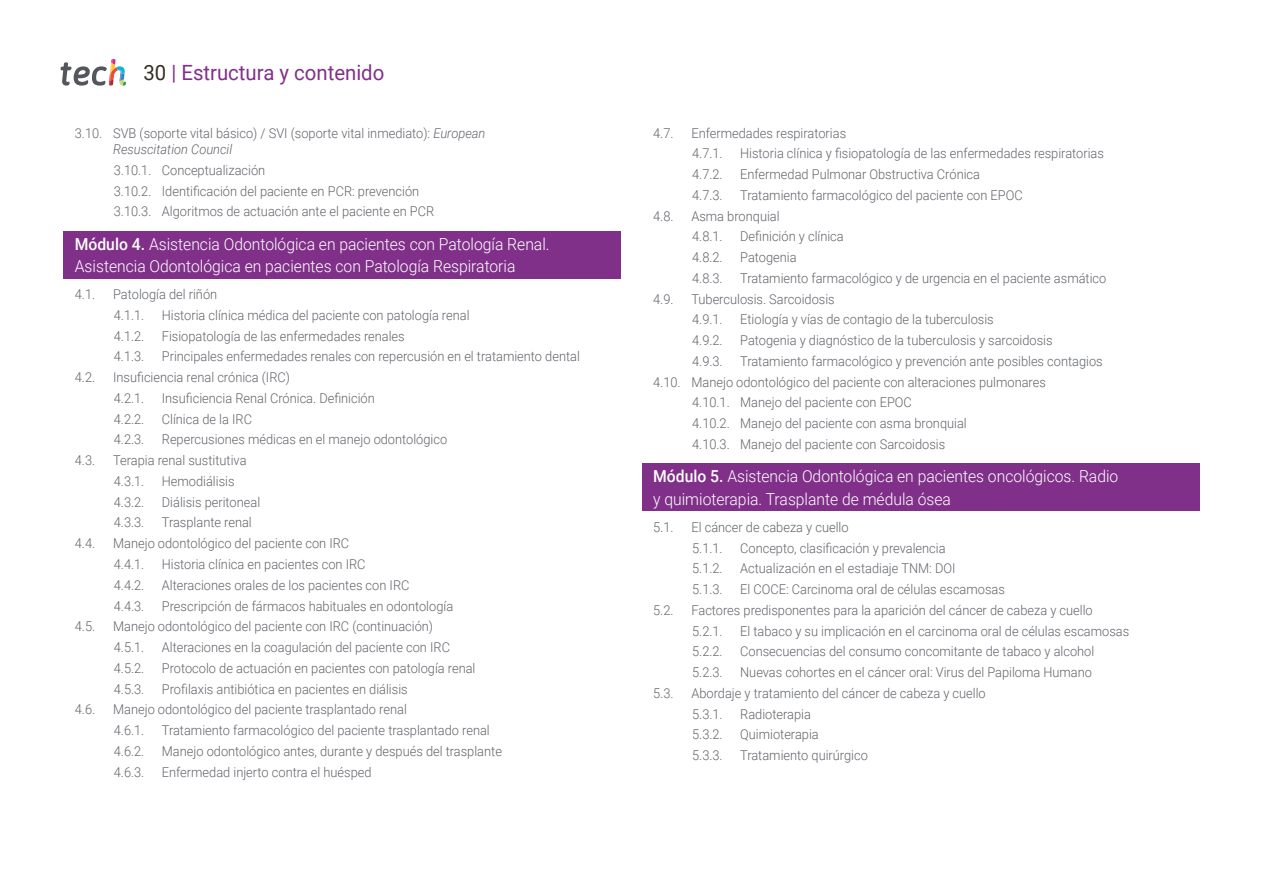
<style>
.page{position:relative;width:1263px;height:893px;background:#fff}
.page>*{position:absolute;margin:0;border:0;box-sizing:border-box;transform-origin:0 0}
.t1{font:21px "Roboto";color:#813089}
.t2{font:300 16.5px/22.5px "Roboto";color:#fff;scale:.95 1}
.t3{font:300 13.5px/20.7px "Roboto";color:#61646a;scale:.95 1}
.s1{color:#312e20}
.s2{font-style:italic}
.s3{font-weight:500}
</style>
<div class="page">
<div style="left:64px;top:231px;width:557px;height:47px;background:#813089"></div>
<div style="left:642px;top:463px;width:557px;height:48px;background:#813089"></div>
<svg style="left:61px;top:59px;width:65px;height:27px"></svg>
<h1 class="t1" style="left:144px;top:57px;width:242px"><span class="s1">30</span> | Estructura y contenido</h1>
<p class="t3" style="left:113px;top:124px;width:393px;line-height:16.5px;text-indent:-38px">3.10. SVB (soporte vital básico) / SVI (soporte vital inmediato): <span class="s2">European<br>Resuscitation Council</span></p>
<p class="t3" style="left:114px;top:159px;width:339px">3.10.1. Conceptualización<br>3.10.2. Identificación del paciente en PCR: prevención<br>3.10.3. Algoritmos de actuación ante el paciente en PCR</p>
<p class="t2" style="left:75px;top:232px;width:501px"><span class="s3">Módulo 4.</span> Asistencia Odontológica en pacientes con Patología Renal.<br>Asistencia Odontológica en pacientes con Patología Respiratoria</p>
<p class="t3" style="left:75px;top:284px;width:23px">4.1.</p>
<p class="t3" style="left:113px;top:284px;width:111px">Patología del riñón<br>4.1.1.</p>
<p class="t3" style="left:162px;top:304px;width:325px">Historia clínica médica del paciente con patología renal</p>
<p class="t3" style="left:114px;top:325px;width:34px">4.1.2.</p>
<p class="t3" style="left:162px;top:325px;width:257px">Fisiopatología de las enfermedades renales</p>
<p class="t3" style="left:114px;top:346px;width:34px">4.1.3.</p>
<p class="t3" style="left:162px;top:346px;width:442px">Principales enfermedades renales con repercusión en el tratamiento dental</p>
<p class="t3" style="left:75px;top:367px;width:23px">4.2.</p>
<p class="t3" style="left:113px;top:367px;width:188px">Insuficiencia renal crónica (IRC)<br>4.2.1.</p>
<p class="t3" style="left:162px;top:387px;width:226px">Insuficiencia Renal Crónica. Definición</p>
<p class="t3" style="left:114px;top:408px;width:34px">4.2.2.</p>
<p class="t3" style="left:162px;top:408px;width:96px">Clínica de la IRC</p>
<p class="t3" style="left:114px;top:429px;width:34px">4.2.3.</p>
<p class="t3" style="left:162px;top:429px;width:302px">Repercusiones médicas en el manejo odontológico</p>
<p class="t3" style="left:75px;top:450px;width:23px">4.3.</p>
<p class="t3" style="left:113px;top:450px;width:142px">Terapia renal sustitutiva<br>4.3.1.</p>
<p class="t3" style="left:162px;top:470px;width:78px">Hemodiálisis</p>
<p class="t3" style="left:114px;top:491px;width:34px">4.3.2.</p>
<p class="t3" style="left:162px;top:491px;width:105px">Diálisis peritoneal</p>
<p class="t3" style="left:114px;top:512px;width:34px">4.3.3.</p>
<p class="t3" style="left:162px;top:512px;width:96px">Trasplante renal</p>
<p class="t3" style="left:75px;top:533px;width:23px">4.4.</p>
<p class="t3" style="left:113px;top:533px;width:250px">Manejo odontológico del paciente con IRC<br>4.4.1.</p>
<p class="t3" style="left:162px;top:553px;width:216px">Historia clínica en pacientes con IRC</p>
<p class="t3" style="left:114px;top:574px;width:34px">4.4.2.</p>
<p class="t3" style="left:162px;top:574px;width:262px">Alteraciones orales de los pacientes con IRC</p>
<p class="t3" style="left:114px;top:595px;width:34px">4.4.3.</p>
<p class="t3" style="left:162px;top:595px;width:308px">Prescripción de fármacos habituales en odontología</p>
<p class="t3" style="left:75px;top:616px;width:23px">4.5.</p>
<p class="t3" style="left:113px;top:616px;width:338px">Manejo odontológico del paciente con IRC (continuación)<br>4.5.1.</p>
<p class="t3" style="left:162px;top:636px;width:305px">Alteraciones en la coagulación del paciente con IRC</p>
<p class="t3" style="left:114px;top:657px;width:34px">4.5.2.</p>
<p class="t3" style="left:162px;top:657px;width:332px">Protocolo de actuación en pacientes con patología renal</p>
<p class="t3" style="left:114px;top:678px;width:34px">4.5.3.</p>
<p class="t3" style="left:162px;top:678px;width:260px">Profilaxis antibiótica en pacientes en diálisis</p>
<p class="t3" style="left:75px;top:699px;width:23px">4.6.</p>
<p class="t3" style="left:113px;top:699px;width:311px">Manejo odontológico del paciente trasplantado renal<br>4.6.1.</p>
<p class="t3" style="left:162px;top:719px;width:347px">Tratamiento farmacológico del paciente trasplantado renal</p>
<p class="t3" style="left:114px;top:740px;width:34px">4.6.2.</p>
<p class="t3" style="left:162px;top:740px;width:359px">Manejo odontológico antes, durante y después del trasplante</p>
<p class="t3" style="left:114px;top:761px;width:34px">4.6.3.</p>
<p class="t3" style="left:162px;top:761px;width:222px">Enfermedad injerto contra el huésped</p>
<p class="t3" style="left:653px;top:122px;width:23px">4.7.</p>
<p class="t3" style="left:691px;top:122px;width:164px">Enfermedades respiratorias<br>4.7.1.</p>
<p class="t3" style="left:740px;top:143px;width:384px">Historia clínica y fisiopatología de las enfermedades respiratorias</p>
<p class="t3" style="left:692px;top:164px;width:34px">4.7.2.</p>
<p class="t3" style="left:740px;top:164px;width:254px">Enfermedad Pulmonar Obstructiva Crónica</p>
<p class="t3" style="left:692px;top:184px;width:34px">4.7.3.</p>
<p class="t3" style="left:740px;top:184px;width:299px">Tratamiento farmacológico del paciente con EPOC</p>
<p class="t3" style="left:653px;top:205px;width:23px">4.8.</p>
<p class="t3" style="left:691px;top:205px;width:94px">Asma bronquial<br>4.8.1.</p>
<p class="t3" style="left:740px;top:226px;width:111px">Definición y clínica</p>
<p class="t3" style="left:692px;top:247px;width:34px">4.8.2.</p>
<p class="t3" style="left:740px;top:247px;width:61px">Patogenia</p>
<p class="t3" style="left:692px;top:267px;width:34px">4.8.3.</p>
<p class="t3" style="left:740px;top:267px;width:387px">Tratamiento farmacológico y de urgencia en el paciente asmático</p>
<p class="t3" style="left:653px;top:288px;width:23px">4.9.</p>
<p class="t3" style="left:691px;top:288px;width:152px">Tuberculosis. Sarcoidosis<br>4.9.1.</p>
<p class="t3" style="left:740px;top:309px;width:268px">Etiología y vías de contagio de la tuberculosis</p>
<p class="t3" style="left:692px;top:330px;width:34px">4.9.2.</p>
<p class="t3" style="left:740px;top:330px;width:330px">Patogenia y diagnóstico de la tuberculosis y sarcoidosis</p>
<p class="t3" style="left:692px;top:350px;width:34px">4.9.3.</p>
<p class="t3" style="left:740px;top:350px;width:383px">Tratamiento farmacológico y prevención ante posibles contagios</p>
<p class="t3" style="left:653px;top:371px;width:415px">4.10. Manejo odontológico del paciente con alteraciones pulmonares</p>
<p class="t3" style="left:692px;top:392px;width:233px">4.10.1. Manejo del paciente con EPOC</p>
<p class="t3" style="left:692px;top:413px;width:291px">4.10.2. Manejo del paciente con asma bronquial</p>
<p class="t3" style="left:692px;top:433px;width:268px">4.10.3. Manejo del paciente con Sarcoidosis</p>
<p class="t2" style="left:653px;top:464px;width:491px"><span class="s3">Módulo 5.</span> Asistencia Odontológica en pacientes oncológicos. Radio y quimioterapia. Trasplante de médula ósea</p>
<p class="t3" style="left:653px;top:516px;width:23px">5.1.</p>
<p class="t3" style="left:691px;top:516px;width:167px">El cáncer de cabeza y cuello<br>5.1.1.</p>
<p class="t3" style="left:740px;top:537px;width:218px">Concepto, clasificación y prevalencia</p>
<p class="t3" style="left:692px;top:558px;width:34px">5.1.2.</p>
<p class="t3" style="left:740px;top:558px;width:228px">Actualización en el estadiaje TNM: DOI</p>
<p class="t3" style="left:692px;top:578px;width:34px">5.1.3.</p>
<p class="t3" style="left:740px;top:578px;width:280px">El COCE: Carcinoma oral de células escamosas</p>
<p class="t3" style="left:653px;top:599px;width:23px">5.2.</p>
<p class="t3" style="left:691px;top:599px;width:424px">Factores predisponentes para la aparición del cáncer de cabeza y cuello<br>5.2.1.</p>
<p class="t3" style="left:740px;top:620px;width:411px">El tabaco y su implicación en el carcinoma oral de células escamosas</p>
<p class="t3" style="left:692px;top:641px;width:34px">5.2.2.</p>
<p class="t3" style="left:740px;top:641px;width:374px">Consecuencias del consumo concomitante de tabaco y alcohol</p>
<p class="t3" style="left:692px;top:661px;width:34px">5.2.3.</p>
<p class="t3" style="left:740px;top:661px;width:372px">Nuevas cohortes en el cáncer oral: Virus del Papiloma Humano</p>
<p class="t3" style="left:653px;top:682px;width:23px">5.3.</p>
<p class="t3" style="left:691px;top:682px;width:311px">Abordaje y tratamiento del cáncer de cabeza y cuello<br>5.3.1.</p>
<p class="t3" style="left:740px;top:703px;width:76px">Radioterapia</p>
<p class="t3" style="left:692px;top:724px;width:34px">5.3.2.</p>
<p class="t3" style="left:740px;top:724px;width:84px">Quimioterapia</p>
<p class="t3" style="left:692px;top:744px;width:34px">5.3.3.</p>
<p class="t3" style="left:740px;top:744px;width:136px">Tratamiento quirúrgico</p>
</div>
